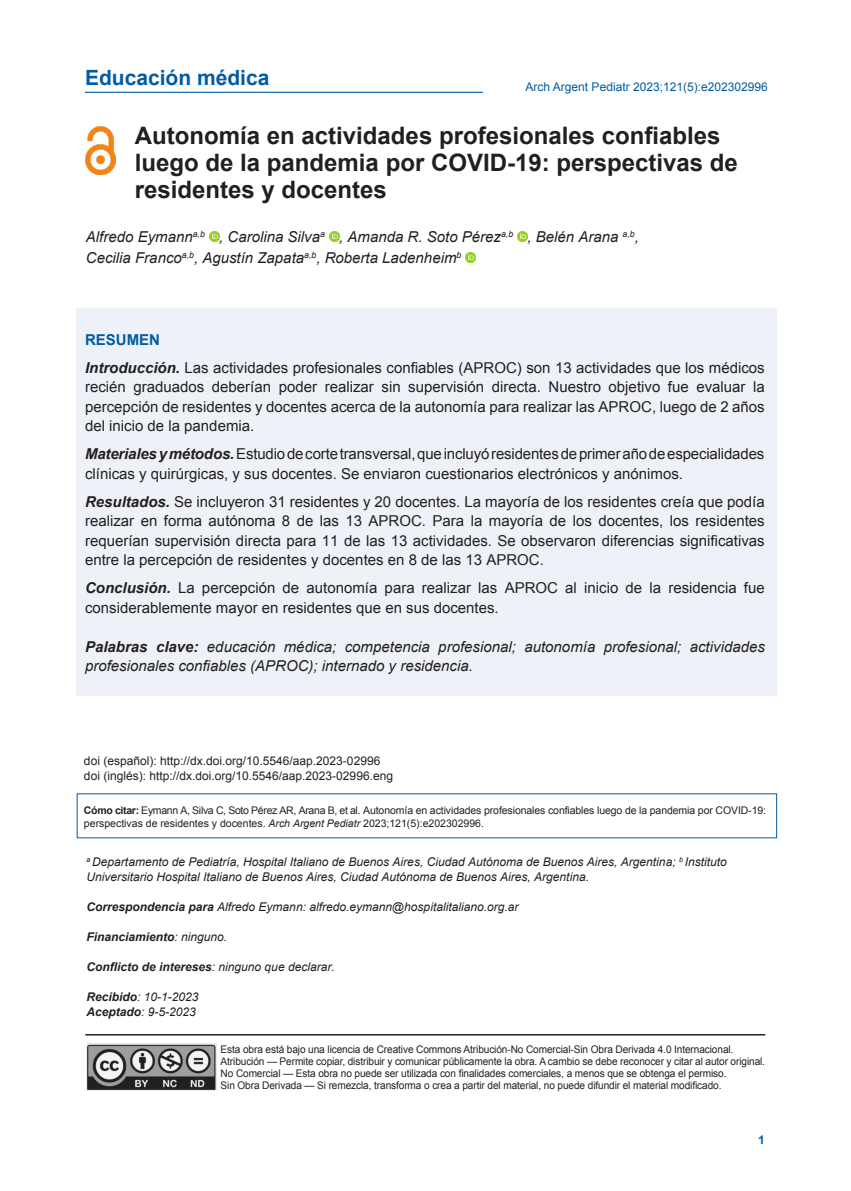
<style>
.page{position:relative;width:851px;height:1191px;background:#fff}
.page>*{position:absolute;margin:0;border:0;box-sizing:border-box;transform-origin:0 0}
._1_Título_Artículo_x{font:700 24px/27px "Arial";color:#231f20}
.t1{font:700 21px "Arial";color:#015ca3}
._4_Resúmen_x_10{font:15px/19.5px "Arial";color:#231f20;text-align:justify}
._4_Resúmen_x_10-2{font:italic 15px/19.5px "Arial";color:#231f20}
._2_Autores_x10{font:italic 15px/21px "Arial";color:#231f20}
._4_Resúmen_x_10-3{font:700 15px "Arial";color:#015ca3}
._3_Pie___x8{font:italic 12px/15px "Arial";color:#231f20}
._3_Pie_x8_sin_tab{font:12px "Arial";color:#231f20}
._3_Pie___x8-2{font:italic 700 12px "Arial";color:#231f20}
.t2{font:12px "Arial";color:#015ca3}
.t3{font:700 12px "Arial";color:#015ca3}
._3_Pie_x8_sin_tab-2{font:10.5px/12px "Arial";letter-spacing:-.01em;color:#231f20;scale:.96 1}
._3_Pie_x8_sin_tab-3{font:10.5px/12.6px "Arial";letter-spacing:-.01em;color:#231f20}
.s1{font-style:inherit}
.s2{font-weight:700;font-style:italic}
.s3{font-weight:700}
.s4{font-style:italic}
.s5{font-weight:400}
</style>
<div class="page">
<div style="left:77px;top:309px;width:700px;height:387px;background:#eef2f8"></div>
<svg style="left:209px;top:231px;width:10px;height:10px"></svg>
<svg style="left:329px;top:231px;width:10px;height:10px"></svg>
<svg style="left:517px;top:231px;width:10px;height:10px"></svg>
<svg style="left:465px;top:252px;width:10px;height:10px"></svg>
<img style="left:85px;top:126px;width:30px;height:49px">
<img style="left:87px;top:1043px;width:129px;height:47px">
<hr style="left:85px;top:1034px;width:680px;height:1px;background:#231f20">
<hr style="left:85px;top:92px;width:398px;height:1px;background:#015ca3">
<h2 class="t1" style="left:85px;top:64px;width:186px">Educación médica</h2>
<p class="t2" style="left:525px;top:79px;width:244px">Arch Argent Pediatr 2023;<span class="s1">121(5):</span>e202302996</p>
<p class="_1_Título_Artículo_x" style="left:135px;top:123px;width:604px">Autonomía en actividades profesionales confiables luego de la pandemia por COVID-19: perspectivas de residentes y docentes</p>
<p class="_2_Autores_x10" style="left:86px;top:226px;width:554px">Alfredo Eymann<sup>a,b</sup> , Carolina Silva<sup>a</sup> , Amanda R. Soto Pérez<sup>a,b</sup> , Belén Arana <sup>a,b</sup>,<br>Cecilia Franco<sup>a,b</sup>, Agustín Zapata<sup>a,b</sup>, Roberta Ladenheim<sup>b</sup></p>
<p class="_4_Resúmen_x_10-3" style="left:85px;top:329px;width:76px">RESUMEN</p>
<p class="_4_Resúmen_x_10" style="left:85px;top:358px;width:681px"><span class="s2">Introducción.</span> Las actividades profesionales confiables (APROC) son 13 actividades que los médicos recién graduados deberían poder realizar sin supervisión directa. Nuestro objetivo fue evaluar la percepción de residentes y docentes acerca de la autonomía para realizar las APROC, luego de 2 años del inicio de la pandemia.</p>
<p class="_4_Resúmen_x_10" style="left:85px;top:444px;width:680px"><span class="s2">Materiales y métodos.</span> Estudio de corte transversal, que incluyó residentes de primer año de especialidades clínicas y quirúrgicas, y sus docentes. Se enviaron cuestionarios electrónicos y anónimos.</p>
<p class="_4_Resúmen_x_10" style="left:85px;top:492px;width:681px"><span class="s2">Resultados.</span> Se incluyeron 31 residentes y 20 docentes. La mayoría de los residentes creía que podía realizar en forma autónoma 8 de las 13 APROC. Para la mayoría de los docentes, los residentes requerían supervisión directa para 11 de las 13 actividades. Se observaron diferencias significativas entre la percepción de residentes y docentes en 8 de las 13 APROC.</p>
<p class="_4_Resúmen_x_10" style="left:85px;top:578px;width:681px"><span class="s2">Conclusión.</span> La percepción de autonomía para realizar las APROC al inicio de la residencia fue considerablemente mayor en residentes que en sus docentes.</p>
<p class="_4_Resúmen_x_10-2" style="left:85px;top:637px;width:681px"><span class="s3">Palabras clave:</span> educación médica; competencia profesional; autonomía profesional; actividades profesionales confiables (APROC); internado y residencia.</p>
<p class="_3_Pie_x8_sin_tab" style="left:84px;top:752px;width:298px">doi (español): http://dx.doi.org/10.5546/aap.2023-02996</p>
<p class="_3_Pie_x8_sin_tab" style="left:84px;top:767px;width:310px">doi (inglés): http://dx.doi.org/10.5546/aap.2023-02996.eng</p>
<p class="_3_Pie_x8_sin_tab-3" style="left:84px;top:804px;width:683px"><span class="s3">Cómo citar:</span> Eymann A, Silva C, Soto Pérez AR, Arana B, et al. Autonomía en actividades profesionales confiables luego de la pandemia por COVID-19: perspectivas de residentes y docentes. <span class="s4">Arch Argent Pediatr</span> 2023;<span class="s1">121(5):</span>e202302996.</p>
<p class="_3_Pie___x8" style="left:86px;top:855px;width:642px"><sup>a</sup> Departamento de Pediatría, Hospital Italiano de Buenos Aires, Ciudad Autónoma de Buenos Aires, Argentina; <sup>b</sup> Instituto<br>Universitario Hospital Italiano de Buenos Aires, Ciudad Autónoma de Buenos Aires, Argentina.</p>
<p class="_3_Pie___x8" style="left:86px;top:900px;width:433px"><span class="s3">Correspondencia para</span> Alfredo Eymann: alfredo.eymann@hospitalitaliano.org.ar</p>
<p class="_3_Pie___x8-2" style="left:86px;top:929px;width:142px">Financiamiento<span class="s5">: ninguno.</span></p>
<p class="_3_Pie___x8-2" style="left:86px;top:959px;width:250px">Conflicto de intereses<span class="s5">: ninguno que declarar.</span></p>
<p class="_3_Pie___x8" style="left:86px;top:990px;width:114px"><span class="s3">Recibido</span>: 10-1-2023</p>
<p class="_3_Pie___x8" style="left:86px;top:1005px;width:111px"><span class="s3">Aceptado</span>: 9-5-2023</p>
<p class="_3_Pie_x8_sin_tab-2" style="left:220px;top:1043px;width:535px">Esta obra está bajo una licencia de Creative Commons Atribución-No Comercial-Sin Obra Derivada 4.0 Internacional.</p>
<p class="_3_Pie_x8_sin_tab-2" style="left:220px;top:1055px;width:568px">Atribución — Permite copiar, distribuir y comunicar públicamente la obra. A cambio se debe reconocer y citar al autor original.<br>No Comercial — Esta obra no puede ser utilizada con finalidades comerciales, a menos que se obtenga el permiso.</p>
<p class="_3_Pie_x8_sin_tab-2" style="left:220px;top:1079px;width:523px">Sin Obra Derivada — Si remezcla, transforma o crea a partir del material, no puede difundir el material modificado.</p>
<p class="t3" style="left:758px;top:1131px;width:8px">1</p>
</div>
